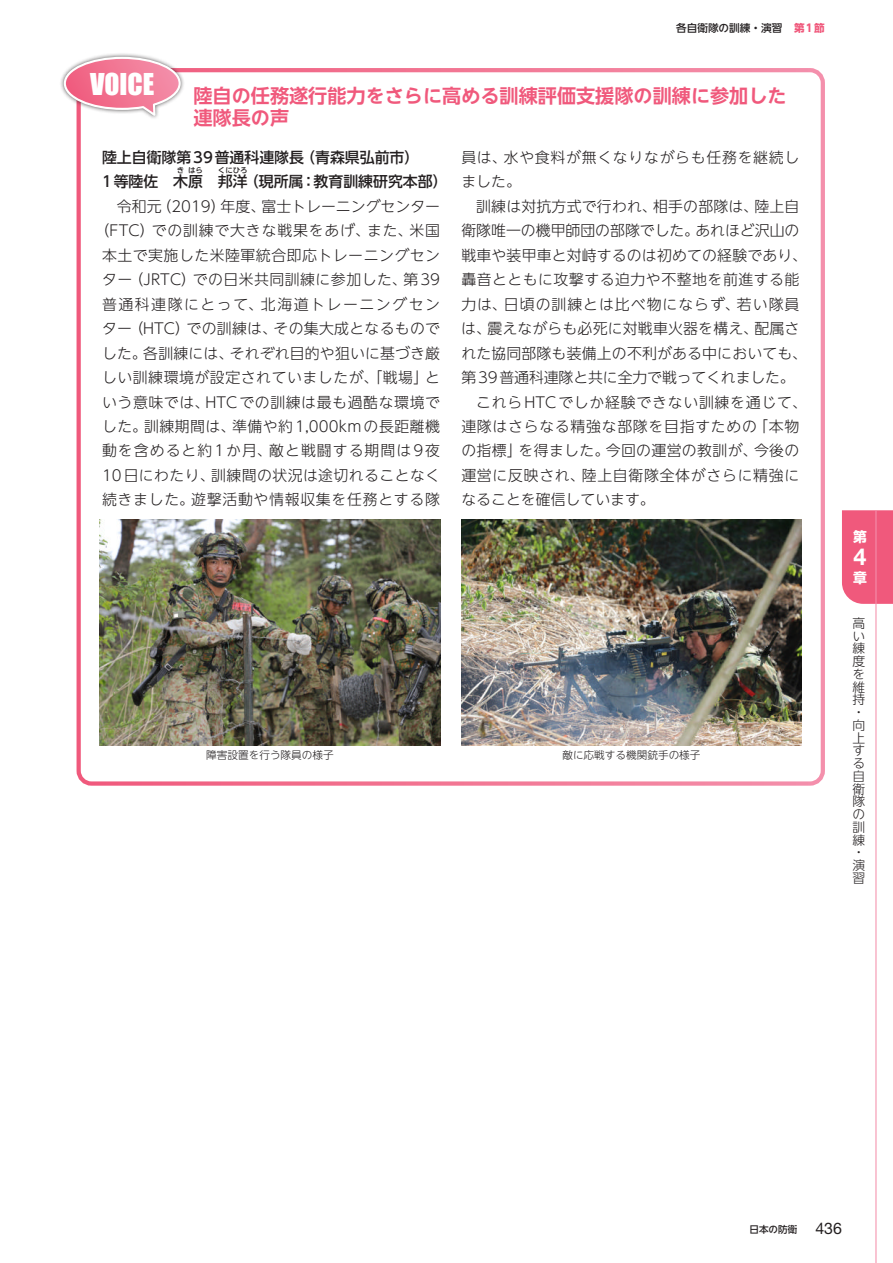
<style>
.page{position:relative;width:893px;height:1263px;background:#fff}
.page>*{position:absolute;margin:0;border:0;box-sizing:border-box;transform-origin:0 0}
.t1{font:27.6px "Impact";color:#fff}
.t2{font:700 23.4px "Helvetica Neue LT Std";color:#fff}
.t3{font:700 19.2px/22.4px "UD Shin Go NT Pr 6 N De";color:#f0597c}
.t4{font:300 14.85px/24.5px "UD Shin Go NT Pr 6 N";letter-spacing:.035em;color:#231f20;text-align:right}
.t5{font:300 14.85px "UD Shin Go NT Pr 6 N";letter-spacing:.01em;color:#231f20}
.t6{font:500 14.85px/24.5px "UD Shin Go NT Pr 6 N";color:#231f20}
.t7{font:300 14.85px "UD Shin Go NT Pr 6 N";color:#231f20}
.t8{font:300 14.85px "UD Shin Go NT Pr 6 N";letter-spacing:-.01em;color:#231f20}
.t9{font:300 14.85px "UD Shin Go NT Pr 6 N";letter-spacing:.015em;color:#231f20}
.t10{font:300 14.85px "UD Shin Go NT Pr 6 N";letter-spacing:.065em;color:#231f20}
.t11{font:700 13.8px "UD Shin Go NT Pr 6 N";color:#fff}
.t12{font:300 12.75px/12.8px "UD Shin Go NT Pr 6 N";color:#231f20}
.t13{font:300 10.65px "UD Shin Go NT Pr 6 N";color:#231f20}
.t14{font:500 10.65px "UD Shin Go NT Pr 6 N";color:#231f20}
.t15{font:500 9.6px "UD Shin Go NT Pr 6 N";color:#231f20}
.t16{font:500 7.5px "UD Shin Go NT Pr 6 N";color:#231f20}
.s1{font-weight:700;color:#f0597c}
.s2{font-family:"Helvetica Neue LT Std";font-weight:400;font-size:15.9px}
</style>
<div class="page">
<img style="left:100px;top:520px;width:340px;height:225px">
<img style="left:461px;top:520px;width:340px;height:225px">
<div style="left:77px;top:68px;width:748px;height:718px;border:4px solid #fff;border-radius:13px"></div>
<div style="left:59px;top:52px;width:126px;height:68px;background:#231f20;opacity:.75"></div>
<svg style="left:63px;top:56px;width:119px;height:63px"></svg>
<div style="left:842px;top:510px;width:51px;height:94px;background:#f0597c"></div>
<hr style="left:875px;top:510px;width:1px;height:753px;background:#f490ac">
<p class="t14" style="left:676px;top:19px;width:150px">各自衛隊の訓練・演習 <span class="s1">第1節</span></p>
<h1 class="t1" style="left:90px;top:62px;width:66px">VOICE</h1>
<p class="t3" style="left:193px;top:84px;width:595px">陸自の任務遂行能力をさらに高める訓練評価支援隊の訓練に参加した連隊長の声</p>
<p class="t6" style="left:102px;top:145px;width:319px">陸上自衛隊第39普通科連隊長（青森県弘前市）<br>1等陸佐　木原　邦洋</p>
<p class="t4" style="left:461px;top:145px;width:339px;text-align:left">員は、水や食料が無くなりながらも任務を継続しました。</p>
<p class="t9" style="left:476px;top:194px;width:325px">訓練は対抗方式で行われ、相手の部隊は、陸上自</p>
<p class="t7" style="left:461px;top:219px;width:340px">衛隊唯一の機甲師団の部隊でした。あれほど沢山の</p>
<p class="t5" style="left:461px;top:243px;width:347px">戦車や装甲車と対峙するのは初めての経験であり、</p>
<p class="t4" style="left:461px;top:267px;width:340px">轟音とともに攻撃する迫力や不整地を前進する能</p>
<p class="t10" style="left:461px;top:292px;width:340px">力は、日頃の訓練とは比べ物にならず、若い隊員</p>
<p class="t5" style="left:461px;top:317px;width:340px">は、震えながらも必死に対戦車火器を構え、配属さ</p>
<p class="t5" style="left:461px;top:341px;width:347px">れた協同部隊も装備上の不利がある中においても、</p>
<p class="t8" style="left:461px;top:365px;width:335px">第39普通科連隊と共に全力で戦ってくれました。</p>
<p class="t4" style="left:476px;top:389px;width:332px">これらHTCでしか経験できない訓練を通じて、</p>
<p class="t4" style="left:461px;top:414px;width:339px">連隊はさらなる精強な部隊を目指すための「本物</p>
<p class="t4" style="left:461px;top:438px;width:339px">の指標」を得ました。今回の運営の教訓が、今後の</p>
<p class="t4" style="left:461px;top:462px;width:339px">運営に反映され、陸上自衛隊全体がさらに精強に</p>
<p class="t7" style="left:461px;top:488px;width:195px">なることを確信しています。</p>
<p class="t16" style="left:177px;top:165px;width:9px">き</p>
<p class="t16" style="left:188px;top:165px;width:16px">はら</p>
<p class="t16" style="left:218px;top:165px;width:31px">くにひろ</p>
<p class="t6" style="left:244px;top:169px;width:205px">（現所属：教育訓練研究本部）</p>
<p class="t4" style="left:95px;top:193px;width:347px">令和元（2019）年度、富士トレーニングセンター（FTC）での訓練で大きな戦果をあげ、また、米国本土で実施した米陸軍統合即応トレーニングセンター（JRTC）での日米共同訓練に参加した、第39普通科連隊にとって、北海道トレーニングセンター（HTC）での訓練は、その集大成となるものでした。各訓練には、それぞれ目的や狙いに基づき厳しい訓練環境が設定されていましたが、「戦場」という意味では、HTCでの訓練は最も過酷な環境でした。訓練期間は、準備や約1,000kmの長距離機動を含めると約1か月、敵と戦闘する期間は9夜<br>10日にわたり、訓練間の状況は途切れることなく続きました。遊撃活動や情報収集を任務とする隊</p>
<p class="t13" style="left:206px;top:746px;width:129px">障害設置を行う隊員の様子</p>
<p class="t13" style="left:562px;top:746px;width:140px">敵に応戦する機関銃手の様子</p>
<p class="t11" style="left:853px;top:525px;width:15px">第</p>
<h2 class="t2" style="left:853px;top:542px;width:14px">4</h2>
<p class="t11" style="left:853px;top:566px;width:15px">章</p>
<p class="t12" style="left:853px;top:616px;width:14px">高い練度を維持・向上する自衛隊の訓練・演習</p>
<p class="t15" style="left:749px;top:1221px;width:94px">日本の防衛 <span class="s2">436</span></p>
</div>
